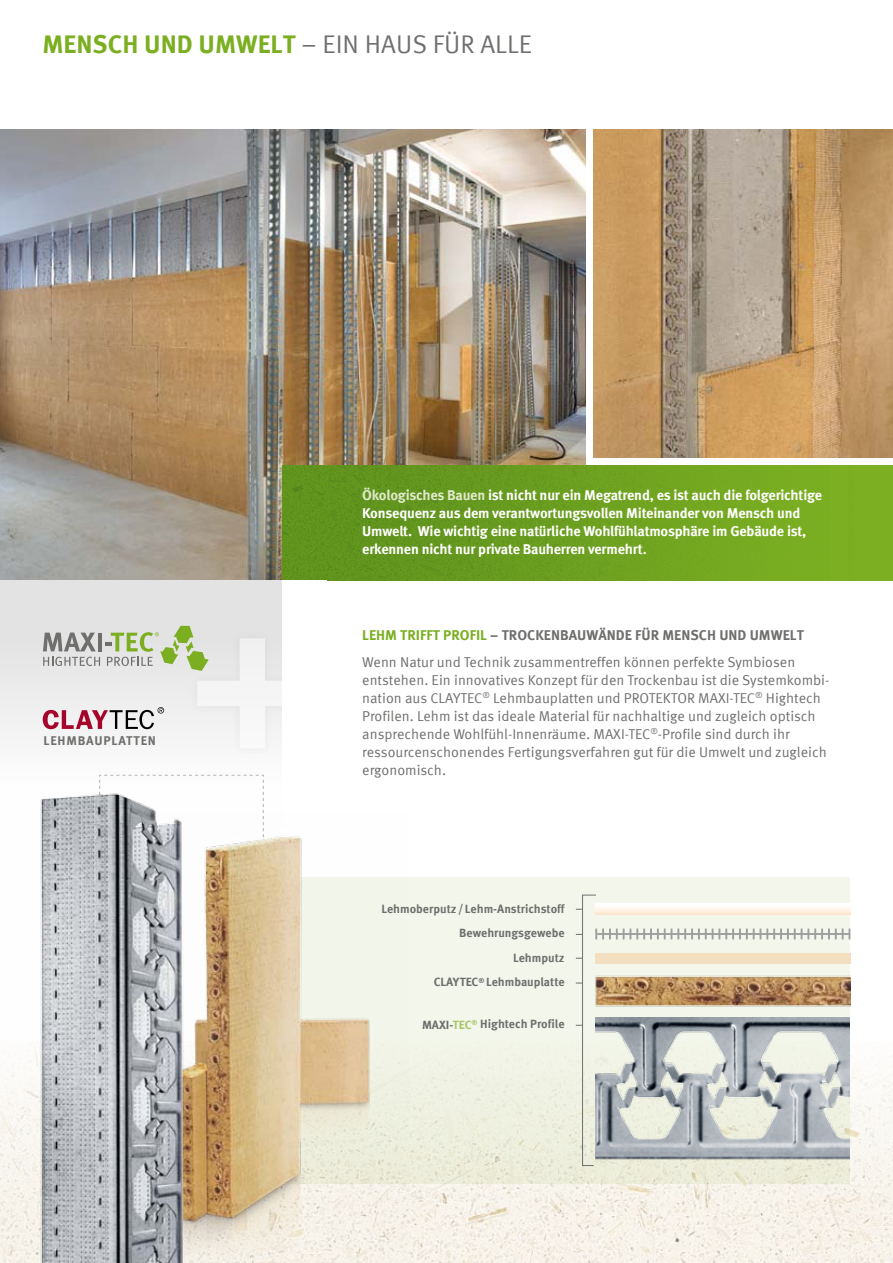
<style>
.page{position:relative;width:893px;height:1263px;background:#fff}
.page>*{position:absolute;margin:0;border:0;box-sizing:border-box;transform-origin:0 0}
.t1{font:700 201.3px "Meta Offc Pro";color:#fff}
.t2{font:700 25.5px "Meta Offc Pro";color:#7baf21}
.t3{font:25.5px "Meta Offc Pro Norm";color:#6f6f6e}
.t4{font:14.25px/18px "Meta Offc Pro Norm";color:#6f6f6e}
.t5{font:700 14.25px/18px "Meta Offc Pro";letter-spacing:-.015em;color:#fff}
.t6{font:700 14.25px "Meta Offc Pro";color:#6f6f6e}
.t7{font:700 14.25px "Meta Offc Pro";color:#7baf21}
.t8{font:700 12.75px "Meta Offc Pro";color:#6f6f6e}
.t9{font:700 12px/24.5px "Meta Offc Pro";color:#6f6f6e;text-align:right}
.s1{color:#e0eacc}
.s2{color:#a7c567}
</style>
<div class="page">
<img style="left:594px;top:130px;width:299px;height:327px">
<img style="left:408px;top:1065px;width:485px;height:198px">
<img style="left:0;top:130px;width:585px;height:450px">
<div style="left:287px;top:877px;width:563px;height:306px;background:linear-gradient(to bottom,#f5faf0,#eceddc)"></div>
<svg style="left:576px;top:894px;width:274px;height:272px"></svg>
<img style="left:282px;top:466px;width:611px;height:114px">
<img style="left:283px;top:836px;width:125px;height:427px">
<img style="left:595px;top:970px;width:255px;height:54px">
<svg style="left:0;top:580px;width:283px;height:683px"></svg>
<svg style="left:43px;top:626px;width:166px;height:45px"></svg>
<div style="left:187px;top:628px;width:130px;height:130px;background:#6f6f6e;opacity:.2"></div>
<svg style="left:43px;top:707px;width:121px;height:22px"></svg>
<img style="left:32px;top:771px;width:174px;height:492px">
<div style="left:283px;top:580px;width:44px;height:212px;background:#fff"></div>
<h2 class="t2" style="left:43px;top:25px;width:190px">Mensch und Umwelt</h2>
<h2 class="t3" style="left:301px;top:25px;width:33px">– ein</h2>
<h2 class="t3" style="left:365px;top:25px;width:130px">Haus für alle</h2>
<p class="t8" style="left:44px;top:730px;width:32px">Lehmbauplatte</p>
<p class="t8" style="left:148px;top:730px;width:10px">n</p>
<h1 class="t1" style="left:188px;top:527px;width:130px">+</h1>
<p class="t5" style="left:362px;top:485px;width:461px"><span class="s1">Ökologisches Bauen</span> ist nicht nur ein Megatrend, es ist auch die folgerichtige Konsequenz aus dem verantwortungsvollen Miteinander von Mensch und Umwelt. Wie wichtig eine natürliche Wohlfühlatmosphäre im Gebäude ist, erkennen nicht nur private Bauherren vermehrt.</p>
<p class="t7" style="left:362px;top:624px;width:46px">Lehm trifft</p>
<p class="t7" style="left:443px;top:624px;width:17px">Profil</p>
<p class="t6" style="left:490px;top:624px;width:28px">– Trocke</p>
<p class="t6" style="left:551px;top:624px;width:20px">nbauw</p>
<p class="t6" style="left:598px;top:624px;width:171px">ände für Mensch und Umwelt</p>
<p class="t4" style="left:362px;top:652px;width:469px">Wenn Natur und Technik zusammentreffen können perfekte Symbiosen entstehen. Ein innovatives Konzept für den Trockenbau ist die Systemkombi&shy;nation aus CLAYTEC<sup>®</sup> Lehmbauplatten und PROTEKTOR Maxi -Tec<sup>®</sup> Hightech Profilen. Lehm ist das ideale Material für nachhaltige und zugleich optisch ansprechende Wohlfühl-Innenräume. MAXI-TEC<sup>®</sup>-Profile sind durch ihr ressourcenschonendes Fertigungsverfahren gut für die U mwelt und zugleich ergonomisch.</p>
<p class="t9" style="left:381px;top:896px;width:185px">Lehmoberputz/ Lehm-Anstrichstoff<br>Bewehrungsgewebe<br>Lehmputz<br>CLAYTEC<sup>®</sup> Lehmbauplatte</p>
<p class="t9" style="left:422px;top:1011px;width:144px">MAXI-<span class="s2">TEC</span><sup>®</sup> Hightech Profile</p>
</div>
